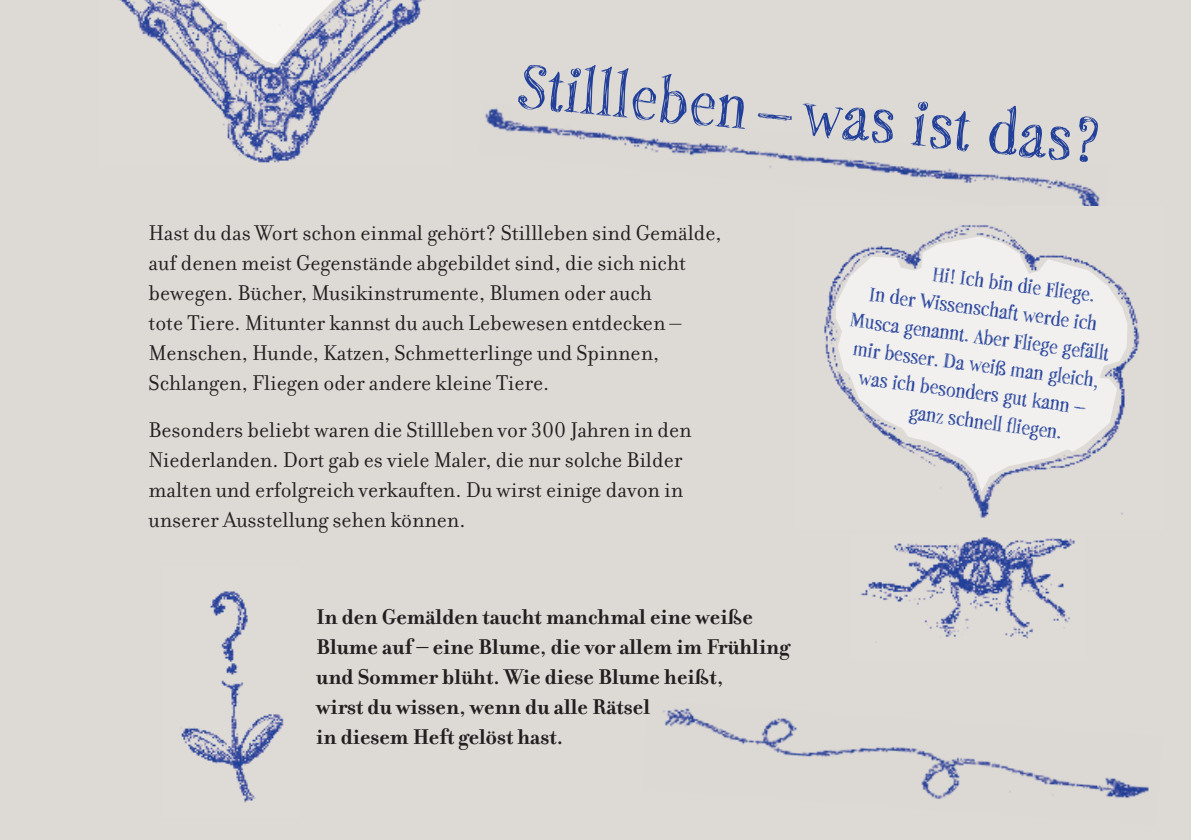
<style>
.page{position:relative;width:1191px;height:840px;background:#fff}
.page>*{position:absolute;margin:0;border:0;box-sizing:border-box;transform-origin:0 0}
.t1{font:68px "P22 Stanyan";color:#223f99}
.t2{font:23px/30px "Filosofia OT";color:#231f20}
.t3{font:700 23px/30px "Filosofia OT";color:#231f20}
.t4{font:22px "P22 Stanyan";color:#223f99}
.s1{font-size:29.8px}
</style>
<div class="page">
<div style="left:0;top:0;width:1191px;height:839px;background:#dddad6"></div>
<img style="left:181px;top:591px;width:103px;height:212px">
<img style="left:120px;top:0;width:305px;height:163px">
<img style="left:485px;top:108px;width:615px;height:98px">
<img style="left:824px;top:225px;width:316px;height:293px">
<img style="left:860px;top:537px;width:215px;height:102px">
<img style="left:663px;top:708px;width:486px;height:91px">
<svg style="left:183px;top:0;width:168px;height:65px"></svg>
<svg style="left:835px;top:236px;width:292px;height:255px;fill:#f1f0ef"></svg>
<h1 class="t1" style="left:525px;top:43px;width:579px;rotate:6deg">Stillleben – was ist das?</h1>
<p class="t2" style="left:149px;top:218px;width:574px">Hast du das Wort schon einmal gehört? Stillleben sind Gemälde, auf denen meist Gegenstände abgebildet sind, die sich nicht bewegen. Bücher, Musikinstrumente, Blumen oder auch<br>tote Tiere. Mitunter kannst du auch Lebewesen entdecken – Menschen, Hunde, Katzen, Schmetterlinge und Spinnen, Schlangen, Fliegen oder andere kleine Tiere.</p>
<p class="t2" style="left:149px;top:415px;width:544px">Besonders beliebt waren die Stillleben vor 300 Jahren in den Niederlanden. Dort gab es viele Maler, die nur solche Bilder malten und erfolgreich verkauften. Du wirst einige davon in unserer Ausstellung sehen können.</p>
<p class="t3" style="left:316px;top:601px;width:475px">In den Gemälden taucht manchmal eine weiße Blume auf <span class="s1">–</span> eine Blume, die vor allem im Frühling und Sommer blüht. Wie diese Blume heißt,<br>wirst du wissen, wenn du alle Rätsel<br>in diesem Heft gelöst hast.</p>
<p class="t4" style="left:934px;top:260px;width:165px;rotate:8deg">Hi! Ich bin die Fliege.</p>
<p class="t4" style="left:871px;top:279px;width:231px;rotate:8deg">In der Wissenschaft werde ich</p>
<p class="t4" style="left:852px;top:305px;width:262px;rotate:8deg">Musca genannt. Aber Fliege gefällt</p>
<p class="t4" style="left:855px;top:334px;width:249px;rotate:8deg">mir besser. Da weiß man gleich,</p>
<p class="t4" style="left:861px;top:363px;width:230px;rotate:8deg">was ich besonders gut kann –</p>
<p class="t4" style="left:911px;top:398px;width:155px;rotate:8deg">ganz schnell fl iegen.</p>
</div>
